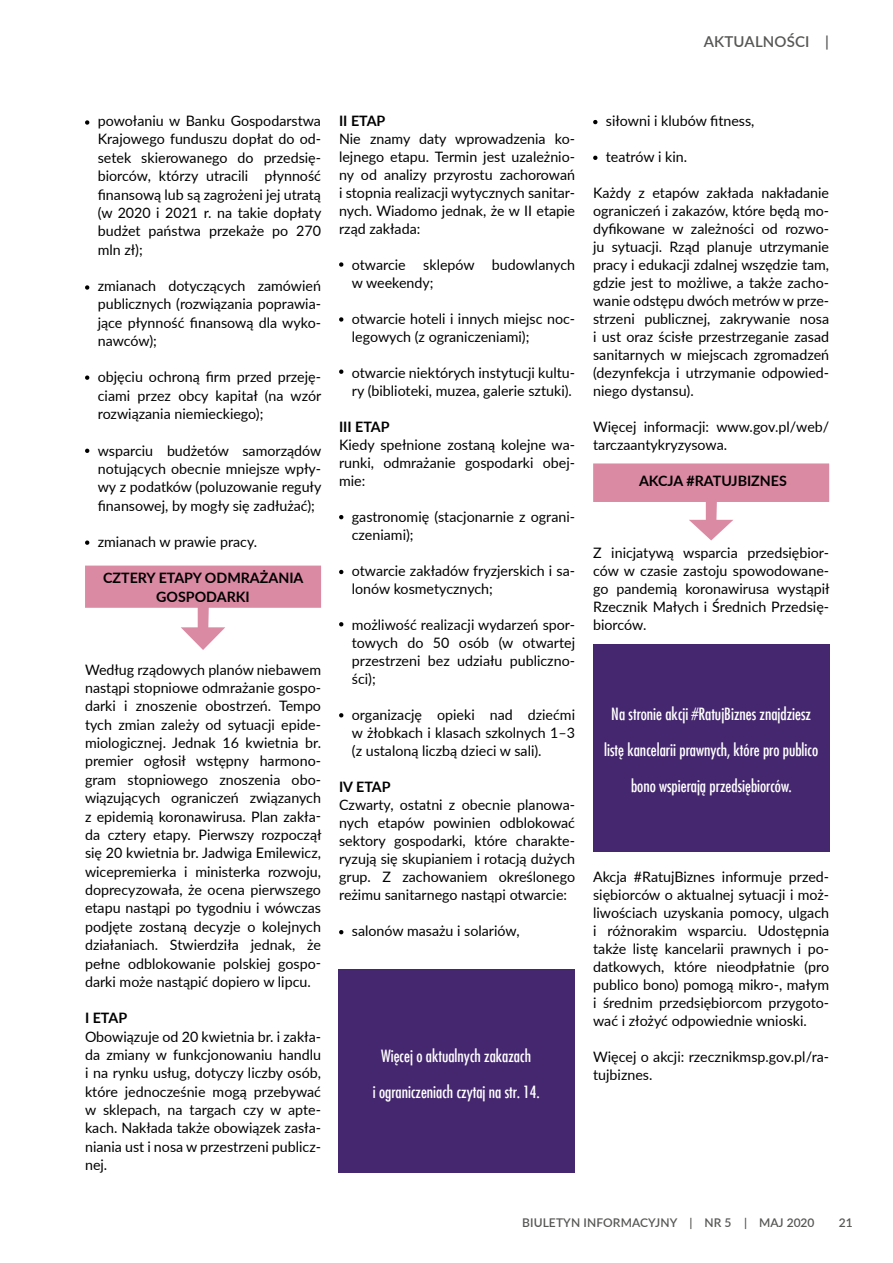
<style>
.page{position:relative;width:893px;height:1263px;background:#fff}
.page>*{position:absolute;margin:0;border:0;box-sizing:border-box;transform-origin:0 0}
.t1{font:500 condensed 16.5px/36px "Futura Com";color:#fff;text-align:center}
.t2{font:600 15px "Lato";letter-spacing:.01em;color:#575756}
.t3{font:14.4px/18px "Lato";color:#000;text-align:justify}
.t4{font:700 14.4px/18.3px "Lato";color:#000;text-align:center}
.t5{font:600 12px "Lato";letter-spacing:.01em;color:#575756}
</style>
<div class="page">
<svg style="left:593px;top:463px;width:236px;height:77px"></svg>
<svg style="left:85px;top:566px;width:236px;height:84px"></svg>
<div style="left:593px;top:644px;width:236px;height:207px;background:#44276e"></div>
<div style="left:338px;top:969px;width:236px;height:204px;background:#44276e"></div>
<svg style="left:85px;top:120px;width:4px;height:5px"></svg>
<svg style="left:85px;top:285px;width:4px;height:5px"></svg>
<svg style="left:85px;top:375px;width:4px;height:5px"></svg>
<svg style="left:85px;top:449px;width:4px;height:4px"></svg>
<svg style="left:85px;top:540px;width:4px;height:5px"></svg>
<svg style="left:339px;top:515px;width:4px;height:4px"></svg>
<svg style="left:339px;top:570px;width:4px;height:4px"></svg>
<svg style="left:339px;top:622px;width:4px;height:4px"></svg>
<svg style="left:339px;top:930px;width:4px;height:4px"></svg>
<svg style="left:339px;top:262px;width:4px;height:5px"></svg>
<svg style="left:339px;top:317px;width:4px;height:5px"></svg>
<svg style="left:339px;top:369px;width:4px;height:5px"></svg>
<svg style="left:593px;top:120px;width:4px;height:4px"></svg>
<svg style="left:593px;top:156px;width:4px;height:4px"></svg>
<svg style="left:339px;top:713px;width:4px;height:4px"></svg>
<p class="t2" style="left:704px;top:31px;width:127px">AKTUALNOŚCI |</p>
<p class="t3" style="left:98px;top:111px;width:225px">powołaniu w Banku Gospodarstwa Krajowego funduszu dopłat do od&shy;setek skierowanego do przedsię&shy;biorców, którzy utracili płynność finansową lub są zagrożeni jej utratą (w 2020 i 2021 r. na takie dopłaty budżet państwa przekaże po 270 mln zł);</p>
<p class="t3" style="left:98px;top:276px;width:225px">zmianach dotyczących zamówień publicznych (rozwiązania poprawia&shy;jące płynność finansową dla wyko&shy;nawców);</p>
<p class="t3" style="left:98px;top:367px;width:225px">objęciu ochroną firm przed przeję&shy;ciami przez obcy kapitał (na wzór rozwiązania niemieckiego);</p>
<p class="t3" style="left:98px;top:441px;width:225px">wsparciu budżetów samorządów notujących obecnie mniejsze wpły&shy;wy z podatków (poluzowanie reguły finansowej, by mogły się zadłużać);</p>
<p class="t3" style="left:98px;top:532px;width:161px">zmianach w prawie pracy.</p>
<p class="t4" style="left:103px;top:568px;width:202px">CZTERY ETAPY ODMRAŻANIA<br>GOSPODARKI</p>
<p class="t3" style="left:85px;top:659px;width:238px">Według rządowych planów niebawem nastąpi stopniowe odmrażanie gospo&shy;darki i znoszenie obostrzeń. Tempo tych zmian zależy od sytuacji epide&shy;miologicznej. Jednak 16 kwietnia br. premier ogłosił wstępny harmono&shy;gram stopniowego znoszenia obo&shy;wiązujących ograniczeń związanych z epidemią koronawirusa. Plan zakła&shy;da cztery etapy. Pierwszy rozpoczął się 20 kwietnia br. Jadwiga Emilewicz, wicepremierka i ministerka rozwoju, doprecyzowała, że ocena pierwszego etapu nastąpi po tygodniu i wówczas podjęte zostaną decyzje o kolejnych działaniach. Stwierdziła jednak, że pełne odblokowanie polskiej gospo&shy;darki może nastąpić dopiero w lipcu.</p>
<p class="t4" style="left:85px;top:1008px;width:44px">I ETAP</p>
<p class="t3" style="left:85px;top:1026px;width:238px">Obowiązuje od 20 kwietnia br. i zakła&shy;da zmiany w funkcjonowaniu handlu i na rynku usług, dotyczy liczby osób, które jednocześnie mogą przebywać w sklepach, na targach czy w apte&shy;kach. Nakłada także obowiązek zasła&shy;niania ust i nosa w przestrzeni publicz&shy;nej.</p>
<p class="t4" style="left:339px;top:111px;width:48px">II ETAP</p>
<p class="t3" style="left:339px;top:129px;width:238px">Nie znamy daty wprowadzenia ko&shy;lejnego etapu. Termin jest uzależnio&shy;ny od analizy przyrostu zachorowań i stopnia realizacji wytycznych sanitar&shy;nych. Wiadomo jednak, że w II etapie rząd zakłada:</p>
<p class="t3" style="left:352px;top:255px;width:225px">otwarcie sklepów budowlanych w weekendy;</p>
<p class="t3" style="left:352px;top:309px;width:225px">otwarcie hoteli i innych miejsc noc&shy;legowych (z ograniczeniami);</p>
<p class="t3" style="left:352px;top:363px;width:225px">otwarcie niektórych instytucji kultu&shy;ry (biblioteki, muzea, galerie sztuki).</p>
<p class="t4" style="left:339px;top:417px;width:52px">III ETAP</p>
<p class="t3" style="left:339px;top:435px;width:238px">Kiedy spełnione zostaną kolejne wa&shy;runki, odmrażanie gospodarki obej&shy;mie:</p>
<p class="t3" style="left:352px;top:507px;width:225px">gastronomię (stacjonarnie z ograni&shy;czeniami);</p>
<p class="t3" style="left:352px;top:561px;width:225px">otwarcie zakładów fryzjerskich i sa&shy;lonów kosmetycznych;</p>
<p class="t3" style="left:352px;top:615px;width:225px">możliwość realizacji wydarzeń spor&shy;towych do 50 osób (w otwartej przestrzeni bez udziału publiczno&shy;ści);</p>
<p class="t3" style="left:352px;top:705px;width:225px">organizację opieki nad dziećmi w żłobkach i klasach szkolnych 1–3 (z ustaloną liczbą dzieci w sali).</p>
<p class="t4" style="left:339px;top:777px;width:53px">IV ETAP</p>
<p class="t3" style="left:339px;top:795px;width:238px">Czwarty, ostatni z obecnie planowa&shy;nych etapów powinien odblokować sektory gospodarki, które charakte&shy;ryzują się skupianiem i rotacją dużych grup. Z zachowaniem określonego reżimu sanitarnego nastąpi otwarcie:</p>
<p class="t3" style="left:352px;top:921px;width:169px">salonów masażu i solariów,</p>
<p class="t1" style="left:373px;top:1038px;width:169px">Więcej o aktualnych zakazach<br>i ograniczeniach czytaj na str. 14.</p>
<p class="t3" style="left:606px;top:111px;width:150px">siłowni i klubów fitness,</p>
<p class="t3" style="left:606px;top:147px;width:83px">teatrów i kin.</p>
<p class="t3" style="left:593px;top:183px;width:238px">Każdy z etapów zakłada nakładanie ograniczeń i zakazów, które będą mo&shy;dyfikowane w zależności od rozwo&shy;ju sytuacji. Rząd planuje utrzymanie pracy i edukacji zdalnej wszędzie tam, gdzie jest to możliwe, a także zacho&shy;wanie odstępu dwóch metrów w prze&shy;strzeni publicznej, zakrywanie nosa i ust oraz ścisłe przestrzeganie zasad sanitarnych w miejscach zgromadzeń (dezynfekcja i utrzymanie odpowied&shy;niego dystansu).</p>
<p class="t3" style="left:593px;top:417px;width:237px">Więcej informacji: www.gov.pl/web/ tarczaantykryzysowa.</p>
<p class="t4" style="left:639px;top:471px;width:149px">AKCJA #RATUJBIZNES</p>
<p class="t3" style="left:593px;top:543px;width:238px">Z inicjatywą wsparcia przedsiębior&shy;ców w czasie zastoju spowodowane&shy;go pandemią koronawirusa wystąpił Rzecznik Małych i Średnich Przedsię&shy;biorców.</p>
<p class="t1" style="left:604px;top:696px;width:216px">Na stronie akcji #RatujBiznes znajdziesz listę kancelarii prawnych, które pro publico bono wspierają przedsiębiorców.</p>
<p class="t3" style="left:593px;top:867px;width:238px">Akcja #RatujBiznes informuje przed&shy;siębiorców o aktualnej sytuacji i moż&shy;liwościach uzyskania pomocy, ulgach i różnorakim wsparciu. Udostępnia także listę kancelarii prawnych i po&shy;datkowych, które nieodpłatnie (pro publico bono) pomogą mikro-, małym i średnim przedsiębiorcom przygoto&shy;wać i złożyć odpowiednie wnioski.</p>
<p class="t3" style="left:593px;top:1047px;width:238px">Więcej o akcji: rzecznikmsp.gov.pl/ra&shy;tujbiznes.</p>
<p class="t5" style="left:522px;top:1213px;width:294px">BIULETYN INFORMACYJNY | NR 5 | MAJ 2020</p>
<p class="t5" style="left:839px;top:1213px;width:15px">21</p>
</div>
